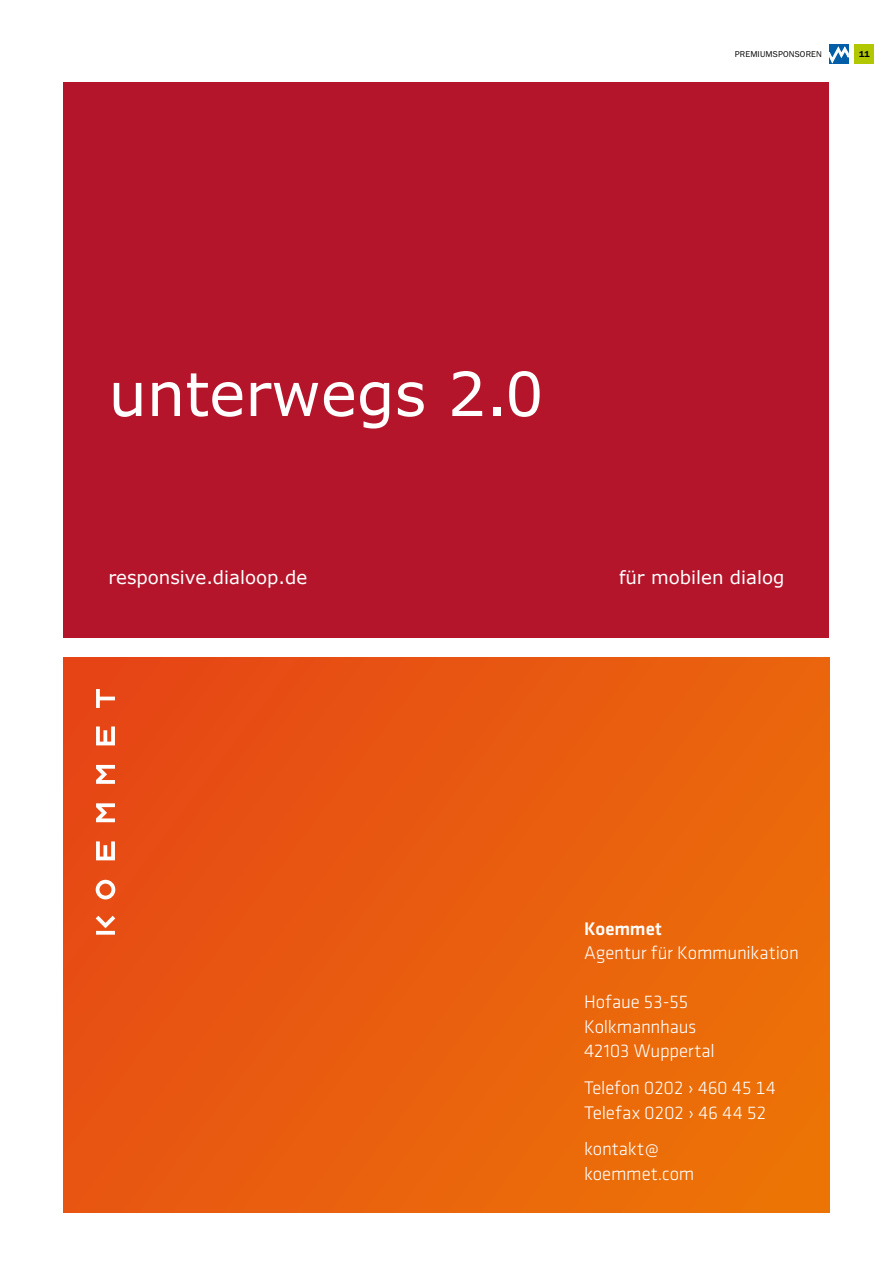
<style>
.page{position:relative;width:893px;height:1276px;background:#fff}
.page>*{position:absolute;margin:0;border:0;box-sizing:border-box;transform-origin:0 0}
.t1{font:60.6px "Verdana";color:#fff}
.t2{font:300 18.9px/24.5px "Klavika";letter-spacing:-.01em;color:#fff}
.t3{font:500 18.9px "Klavika";color:#fff}
.t4{font:18.15px "Verdana";color:#fff}
.t5{font:8.85px "Franklin Gothic EF";letter-spacing:.02em;color:#000}
.t6{font:600 8.85px "Franklin Gothic";color:#000}
</style>
<div class="page">
<div style="left:64px;top:83px;width:765px;height:555px;background:#b5152b"></div>
<div style="left:855px;top:45px;width:19px;height:19px;background:#b1c800"></div>
<svg style="left:829px;top:45px;width:19px;height:19px"></svg>
<svg style="left:829px;top:47px;width:19px;height:16px"></svg>
<div style="left:64px;top:657px;width:765px;height:555px;background:linear-gradient(to right,#e74c14,#eb6e09)"></div>
<svg style="left:96px;top:689px;width:19px;height:245px"></svg>
<h1 class="t1" style="left:108px;top:352px;width:437px">unterwegs 2.0</h1>
<p class="t5" style="left:735px;top:49px;width:89px">PREMIUMSPONSOREN</p>
<p class="t6" style="left:859px;top:49px;width:12px">11</p>
<p class="t4" style="left:108px;top:564px;width:200px">responsive.dialoop.de</p>
<p class="t4" style="left:619px;top:564px;width:167px">für mobilen dialog</p>
<p class="t3" style="left:584px;top:918px;width:79px">Koemmet</p>
<p class="t2" style="left:584px;top:941px;width:216px">Agentur für Kommunikation</p>
<p class="t2" style="left:584px;top:990px;width:132px">Hofaue 53-55<br>Kolkmannhaus<br>42103 Wuppertal</p>
<p class="t2" style="left:584px;top:1076px;width:193px">Telefon 0202 › 460 45 14<br>Telefax 0202 › 46 44 52</p>
<p class="t2" style="left:584px;top:1137px;width:112px">kontakt@ koemmet.com</p>
</div>
